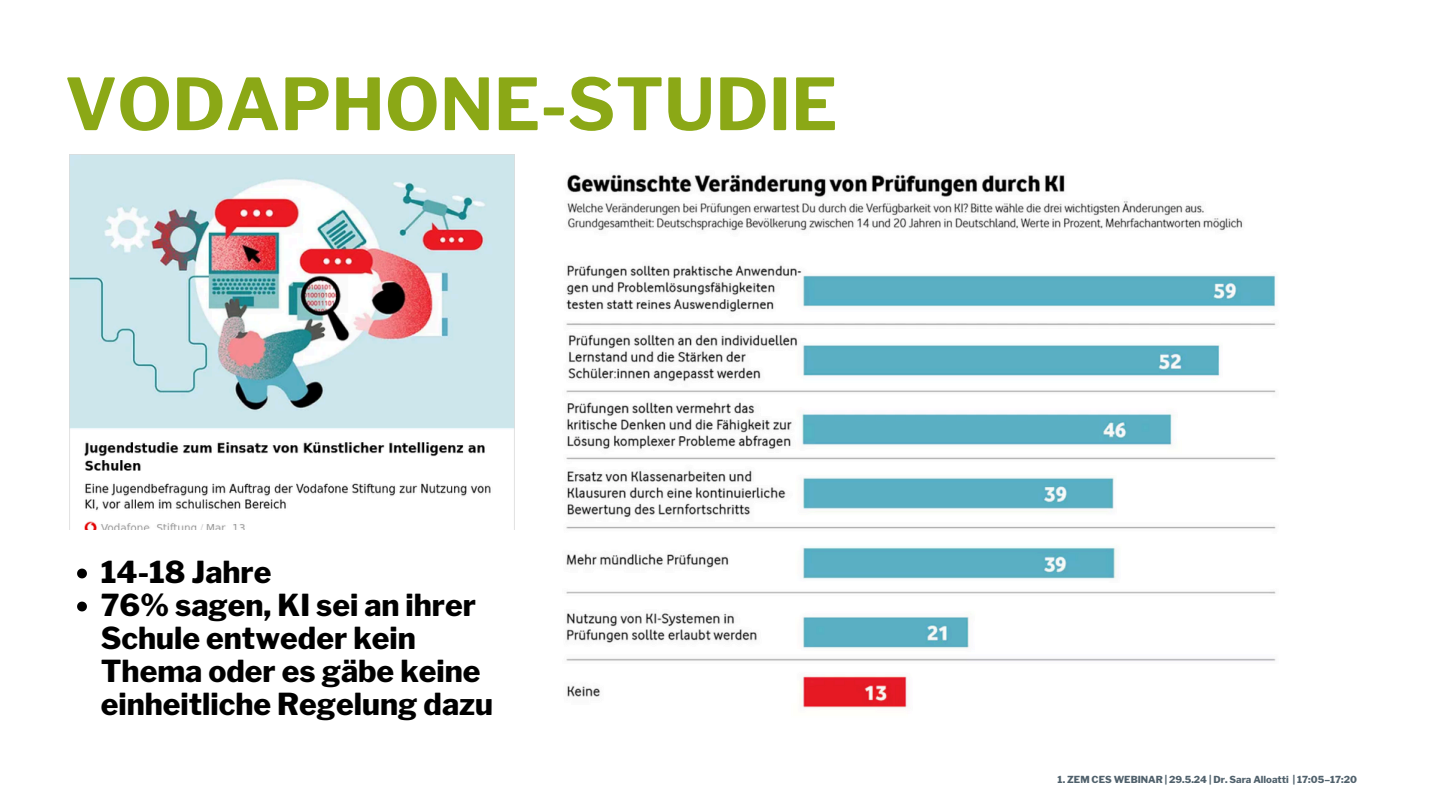
<style>
.page{position:relative;width:1440px;height:810px;background:#fff}
.page>*{position:absolute;margin:0;border:0;box-sizing:border-box;transform-origin:0 0}
.t1{font:700 71.2px "Libre Franklin";color:#8ba816}
.t2{font:800 30.1px/33px "Libre Franklin";color:#000}
.t3{font:800 9.7px "Libre Franklin";color:#50616c}
</style>
<div class="page">
<img style="left:70px;top:155px;width:444px;height:375px">
<img style="left:566px;top:174px;width:710px;height:534px">
<svg style="left:77px;top:569px;width:10px;height:9px"></svg>
<svg style="left:77px;top:602px;width:10px;height:9px"></svg>
<p class="t1" style="left:65px;top:61px;width:774px">VODAPHONE-STUDIE</p>
<p class="t2" style="left:101px;top:555px;width:172px">14-18 Jahre</p>
<p class="t2" style="left:101px;top:588px;width:394px">76% sagen, KI sei an ihrer<br>Schule entweder kein<br>Thema oder es gäbe keine einheitliche Regelung dazu</p>
<p class="t3" style="left:1058px;top:774px;width:301px">1. ZEM CES WEBINAR | 29.5.24 | Dr. Sara Alloatti | 17:05–17:20</p>
</div>
